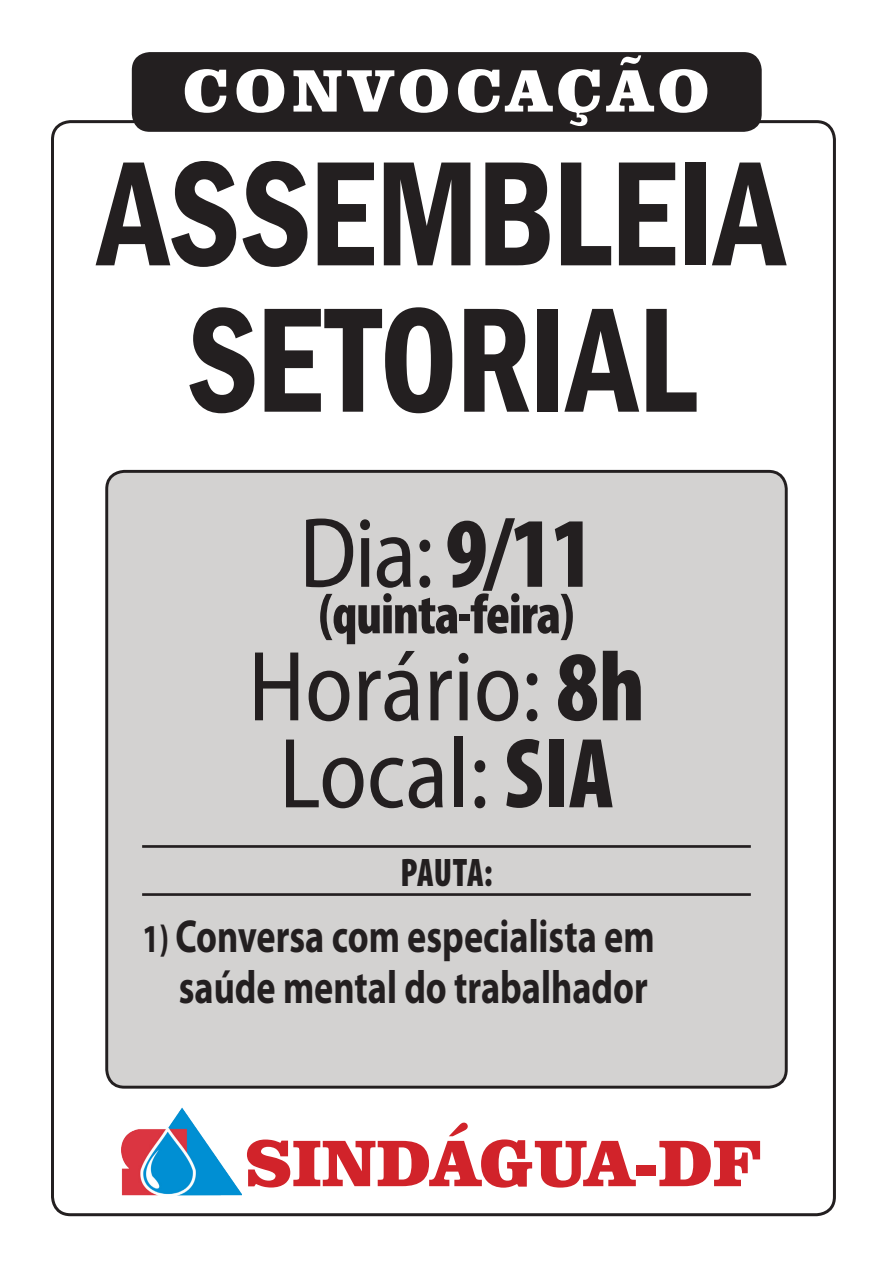
<style>
.page{position:relative;width:893px;height:1263px;background:#fff}
.page>*{position:absolute;margin:0;border:0;box-sizing:border-box;transform-origin:0 0}
.t1{font:600 condensed 154.2px/146.4px "Franklin Gothic";letter-spacing:-.005em;color:#231f20;text-align:center;scale:.9 1}
.t2{font:semi-condensed 100.5px "Myriad Pro";color:#231f20;scale:.95 1}
.t3{font:900 67.5px "Clarendon BT";color:#d1232a}
.t4{font:900 61.5px "Clarendon BT";letter-spacing:.1em;color:#fff}
.t5{font:900 condensed 57px "Myriad Pro";letter-spacing:-.02em;color:#231f20;scale:.95 1}
.t6{font:700 46.5px/51px "Myriad Pro";color:#231f20;text-align:right;scale:.78 1}
.t7{font:900 condensed 40.05px "Myriad Pro";letter-spacing:-.005em;color:#231f20;scale:.88 1}
.s1{font-weight:900;font-stretch:condensed}
.s2{font-size:39.75px}
</style>
<div class="page">
<div style="left:107px;top:471px;width:679px;height:616px;background:#d3d2d1;border-radius:18px"></div>
<hr style="left:142px;top:845px;width:609px;height:3px;background:#231f20">
<hr style="left:142px;top:893px;width:609px;height:3px;background:#231f20">
<div style="left:105px;top:470px;width:683px;height:619px;border:3px solid #231f20;border-radius:18px"></div>
<div style="left:132px;top:52px;width:630px;height:80px;background:#231f20;border-radius:18px"></div>
<img style="left:121px;top:1108px;width:120px;height:88px">
<p class="t4" style="left:183px;top:52px;width:528px">CONVOCAÇÃO</p>
<p class="t1" style="left:98px;top:139px;width:765px">ASSEMBLEIA<br>SETORIAL</p>
<p class="t2" style="left:299px;top:499px;width:311px">Dia: <span class="s1">9/11</span></p>
<p class="t5" style="left:319px;top:578px;width:270px">(quinta-feira)</p>
<p class="t2" style="left:248px;top:632px;width:419px">Horário: <span class="s1">8h</span></p>
<p class="t2" style="left:279px;top:719px;width:354px">Local: <span class="s1">SIA</span></p>
<p class="t7" style="left:400px;top:847px;width:106px">PAUTA:</p>
<p class="t6" style="left:142px;top:909px;width:658px"><span class="s2">1)</span> Conversa com especialista em saúde mental do trabalhador</p>
<p class="t3" style="left:244px;top:1121px;width:519px">SINDÁGUA-DF</p>
</div>
